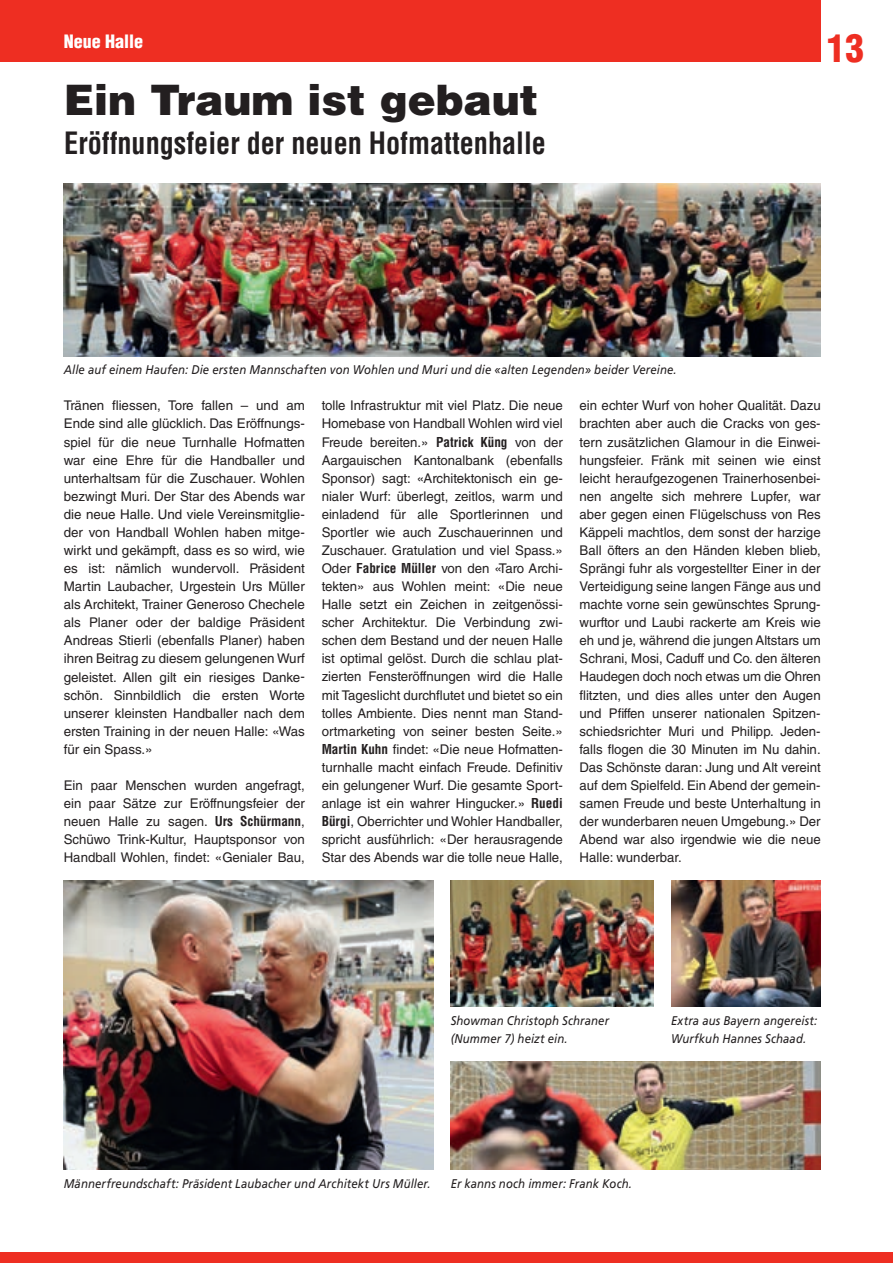
<style>
.page{position:relative;width:893px;height:1263px;background:#fff}
.page>*{position:absolute;margin:0;border:0;box-sizing:border-box;transform-origin:0 0}
.t1{font:900 42px "Helvetica LT Std";color:#231f20}
.t2{font:900 condensed 37.5px "Helvetica LT Std";color:#ee2e22}
.t3{font:700 condensed 30px "Helvetica LT Std";color:#231f20;scale:.94 1}
.t4{font:900 condensed 18px "Helvetica LT Std";color:#fff}
.t5{font:13.35px/18px "Helvetica LT Std";color:#231f20;text-align:justify}
.t6{font:italic 12.6px/18px "Frutiger LT Com";letter-spacing:.01em;color:#231f20;scale:.9 1}
.s1{font-weight:700;font-stretch:condensed}
</style>
<div class="page">
<div style="left:0;top:0;width:821px;height:62px;background:#ee2e22"></div>
<div style="left:0;top:1252px;width:893px;height:11px;background:#ee2e22"></div>
<img style="left:64px;top:184px;width:757px;height:172px">
<img style="left:64px;top:880px;width:370px;height:289px">
<img style="left:671px;top:880px;width:150px;height:127px">
<img style="left:451px;top:1061px;width:370px;height:108px">
<img style="left:451px;top:880px;width:202px;height:127px">
<h3 class="t4" style="left:64px;top:30px;width:81px">Neue Halle</h3>
<h1 class="t1" style="left:64px;top:73px;width:476px">Ein Traum ist gebaut</h1>
<h3 class="t3" style="left:64px;top:124px;width:514px">Eröffnungsfeier der neuen Hofmattenhalle</h3>
<p class="t6" style="left:64px;top:361px;width:682px">Alle auf einem Haufen: Die ersten Mannschaften von Wohlen und Muri und die «alten Legenden» beider Vereine.</p>
<h2 class="t2" style="left:827px;top:24px;width:39px">13</h2>
<p class="t5" style="left:64px;top:397px;width:243px">Tränen fliessen, Tore fallen – und am Ende sind alle glücklich. Das Eröffnungs&shy;spiel für die neue Turnhalle Hofmatten war eine Ehre für die Handballer und unterhaltsam für die Zuschauer. Wohlen bezwingt Muri. Der Star des Abends war die neue Halle. Und viele Vereinsmitglie&shy;der von Handball Wohlen haben mitge&shy;wirkt und gekämpft, dass es so wird, wie es ist: nämlich wundervoll. Präsident Martin Laubacher, Urgestein Urs Müller als Architekt, Trainer Generoso Chechele als Planer oder der baldige Präsident Andreas Stierli (ebenfalls Planer) haben ihren Beitrag zu diesem gelungenen Wurf geleistet. Allen gilt ein riesiges Danke&shy;schön. Sinnbildlich die ersten Worte unserer kleinsten Handballer nach dem ersten Training in der neuen Halle: «Was für ein Spass.»</p>
<p class="t5" style="left:64px;top:776px;width:243px">Ein paar Menschen wurden angefragt, ein paar Sätze zur Eröffnungsfeier der neuen Halle zu sagen. <span class="s1">Urs Schürmann</span>, Schüwo Trink-Kultur, Hauptsponsor von Handball Wohlen, findet: «Genialer Bau,</p>
<p class="t5" style="left:322px;top:397px;width:243px">tolle Infrastruktur mit viel Platz. Die neue Homebase von Handball Wohlen wird viel Freude bereiten.» <span class="s1">Patrick Küng</span> von der Aargauischen Kantonalbank (ebenfalls Sponsor) sagt: «Architektonisch ein ge&shy;nialer Wurf: überlegt, zeitlos, warm und einladend für alle Sportlerinnen und Sportler wie auch Zuschauerinnen und Zuschauer. Gratulation und viel Spass.» Oder <span class="s1">Fabrice Müller</span> von den «Taro Archi&shy;tekten» aus Wohlen meint: «Die neue Halle setzt ein Zeichen in zeitgenössi&shy;scher Architektur. Die Verbindung zwi&shy;schen dem Bestand und der neuen Halle ist optimal gelöst. Durch die schlau plat&shy;zierten Fensteröffnungen wird die Halle mit Tageslicht durchflutet und bietet so ein tolles Ambiente. Dies nennt man Stand&shy;ortmarketing von seiner besten Seite.» <span class="s1">Martin Kuhn</span> findet: «Die neue Hofmatten&shy;turnhalle macht einfach Freude. Definitiv ein gelungener Wurf. Die gesamte Sport&shy;anlage ist ein wahrer Hingucker.» <span class="s1">Ruedi Bürgi</span>, Oberrichter und Wohler Handballer, spricht ausführlich: «Der herausragende Star des Abends war die tolle neue Halle,</p>
<p class="t5" style="left:580px;top:397px;width:243px">ein echter Wurf von hoher Qualität. Dazu brachten aber auch die Cracks von ges&shy;tern zusätzlichen Glamour in die Einwei&shy;hungsfeier. Fränk mit seinen wie einst leicht heraufgezogenen Trainerhosenbei&shy;nen angelte sich mehrere Lupfer, war aber gegen einen Flügelschuss von Res Käppeli machtlos, dem sonst der harzige Ball öfters an den Händen kleben blieb, Sprängi fuhr als vorgestellter Einer in der Verteidigung seine langen Fänge aus und machte vorne sein gewünschtes Sprung&shy;wurftor und Laubi rackerte am Kreis wie eh und je, während die jungen Altstars um Schrani, Mosi, Caduff und Co. den älteren Haudegen doch noch etwas um die Ohren flitzten, und dies alles unter den Augen und Pfiffen unserer nationalen Spitzen&shy;schiedsrichter Muri und Philipp. Jeden&shy;falls flogen die 30 Minuten im Nu dahin.<br>Das Schönste daran: Jung und Alt vereint auf dem Spielfeld. Ein Abend der gemein&shy;samen Freude und beste Unterhaltung in der wunderbaren neuen Umgebung.» Der Abend war also irgendwie wie die neue Halle: wunderbar.</p>
<p class="t6" style="left:451px;top:1011px;width:177px">Showman Christoph Schraner (Nummer 7) heizt ein.</p>
<p class="t6" style="left:671px;top:1011px;width:164px">Extra aus Bayern angereist:<br>Wurfkuh Hannes Schaad.</p>
<p class="t6" style="left:64px;top:1174px;width:409px">Männerfreundschaft: Präsident Laubacher und Architekt Urs Müller.</p>
<p class="t6" style="left:451px;top:1174px;width:203px">Er kanns noch immer: Frank Koch.</p>
</div>
